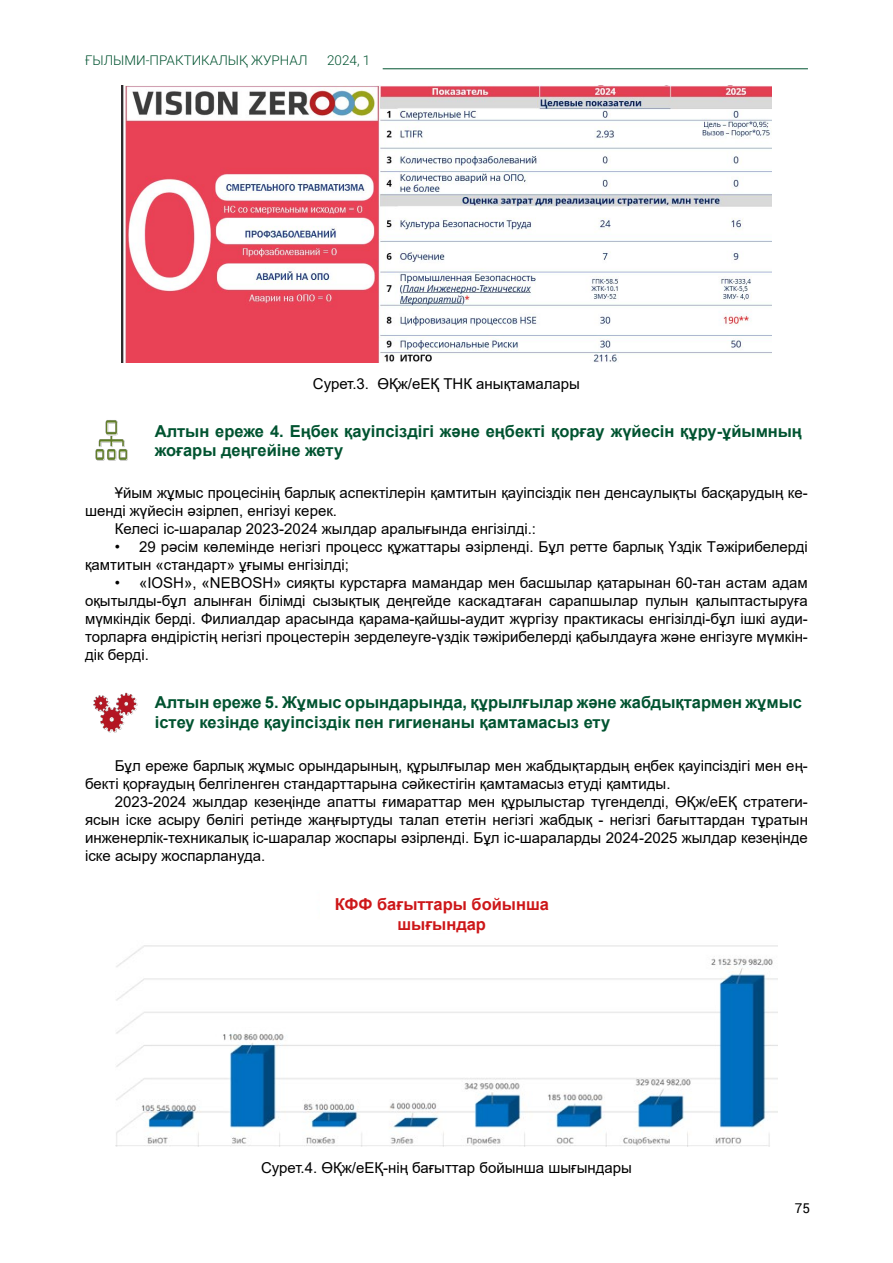
<style>
.page{position:relative;width:893px;height:1263px;background:#fff}
.page>*{position:absolute;margin:0;border:0;box-sizing:border-box;transform-origin:0 0}
.t1{font:700 16.5px/19.8px "Arial";color:#005330}
.t2{font:700 16.5px/19.8px "Arial";color:#cd1719;text-align:center}
.t3{font:15px/18px "Arial";color:#000}
.t4{font:300 13.5px "Roboto";color:#005330}
.t5{font:13.5px "Roboto";color:#000}
</style>
<div class="page">
<hr style="left:383px;top:68px;width:425px;height:1px;background:#005330">
<img style="left:122px;top:85px;width:649px;height:277px">
<img style="left:95px;top:420px;width:33px;height:41px">
<img style="left:93px;top:692px;width:45px;height:41px">
<img style="left:115px;top:945px;width:663px;height:202px">
<p class="t4" style="left:85px;top:51px;width:224px">ҒЫЛЫМИ-ПРАКТИКАЛЫҚ ЖУРНАЛ</p>
<p class="t4" style="left:327px;top:51px;width:45px">2024, 1</p>
<p class="t3" style="left:313px;top:374px;width:269px">Сурет.3. ӨҚж/еЕҚ ТНК анықтамалары</p>
<p class="t1" style="left:155px;top:421px;width:649px">Алтын ереже 4. Еңбек қауіпсіздігі және еңбекті қорғау жүйесін құру-ұйымның жоғары деңгейіне жету</p>
<p class="t3" style="left:115px;top:484px;width:695px">Ұйым жұмыс процесінің барлық аспектілерін қамтитын қауіпсіздік пен денсаулықты басқарудың ке-</p>
<p class="t3" style="left:85px;top:502px;width:254px">шенді жүйесін әзірлеп, енгізуі керек.</p>
<p class="t3" style="left:115px;top:520px;width:423px">Келесі іс-шаралар 2023-2024 жылдар аралығында енгізілді.:</p>
<p class="t3" style="left:85px;top:538px;width:724px;text-indent:30px">• 29 рәсім көлемінде негізгі процесс құжаттары әзірленді. Бұл ретте барлық Үздік Тәжірибелерді қамтитын «стандарт» ұғымы енгізілді;</p>
<p class="t3" style="left:85px;top:574px;width:724px;text-align:justify;text-indent:30px">• «IOSH», «NEBOSH» сияқты курстарға мамандар мен басшылар қатарынан 60-тан астам адам оқытылды-бұл алынған білімді сызықтық деңгейде каскадтаған сарапшылар пулын қалыптастыруға мүмкіндік берді. Филиалдар арасында қарама-қайшы-аудит жүргізу практикасы енгізілді-бұл ішкі ауди&shy;торларға өндірістің негізгі процестерін зерделеуге-үздік тәжірибелерді қабылдауға және енгізуге мүмкін&shy;дік берді.</p>
<p class="t1" style="left:155px;top:693px;width:649px">Алтын ереже 5. Жұмыс орындарында, құрылғылар және жабдықтармен жұмыс істеу кезінде қауіпсіздік пен гигиенаны қамтамасыз ету</p>
<p class="t3" style="left:85px;top:756px;width:724px;text-indent:30px">Бұл ереже барлық жұмыс орындарының, құрылғылар мен жабдықтардың еңбек қауіпсіздігі мен ең&shy;бекті қорғаудың белгіленген стандарттарына сәйкестігін қамтамасыз етуді қамтиды.</p>
<p class="t3" style="left:85px;top:792px;width:724px;text-align:justify;text-indent:30px">2023-2024 жылдар кезеңінде апатты ғимараттар мен құрылыстар түгенделді, ӨҚж/еЕҚ стратеги&shy;ясын іске асыру бөлігі ретінде жаңғыртуды талап ететін негізгі жабдық - негізгі бағыттардан тұратын инженерлік-техникалық іс-шаралар жоспары әзірленді. Бұл іс-шараларды 2024-2025 жылдар кезеңінде іске асыру жоспарлануда.</p>
<p class="t2" style="left:335px;top:895px;width:216px">КФФ бағыттары бойынша шығындар</p>
<p class="t3" style="left:261px;top:1159px;width:372px">Сурет.4. ӨҚж/еЕҚ-нің бағыттар бойынша шығындары</p>
<p class="t5" style="left:795px;top:1200px;width:17px">75</p>
</div>
